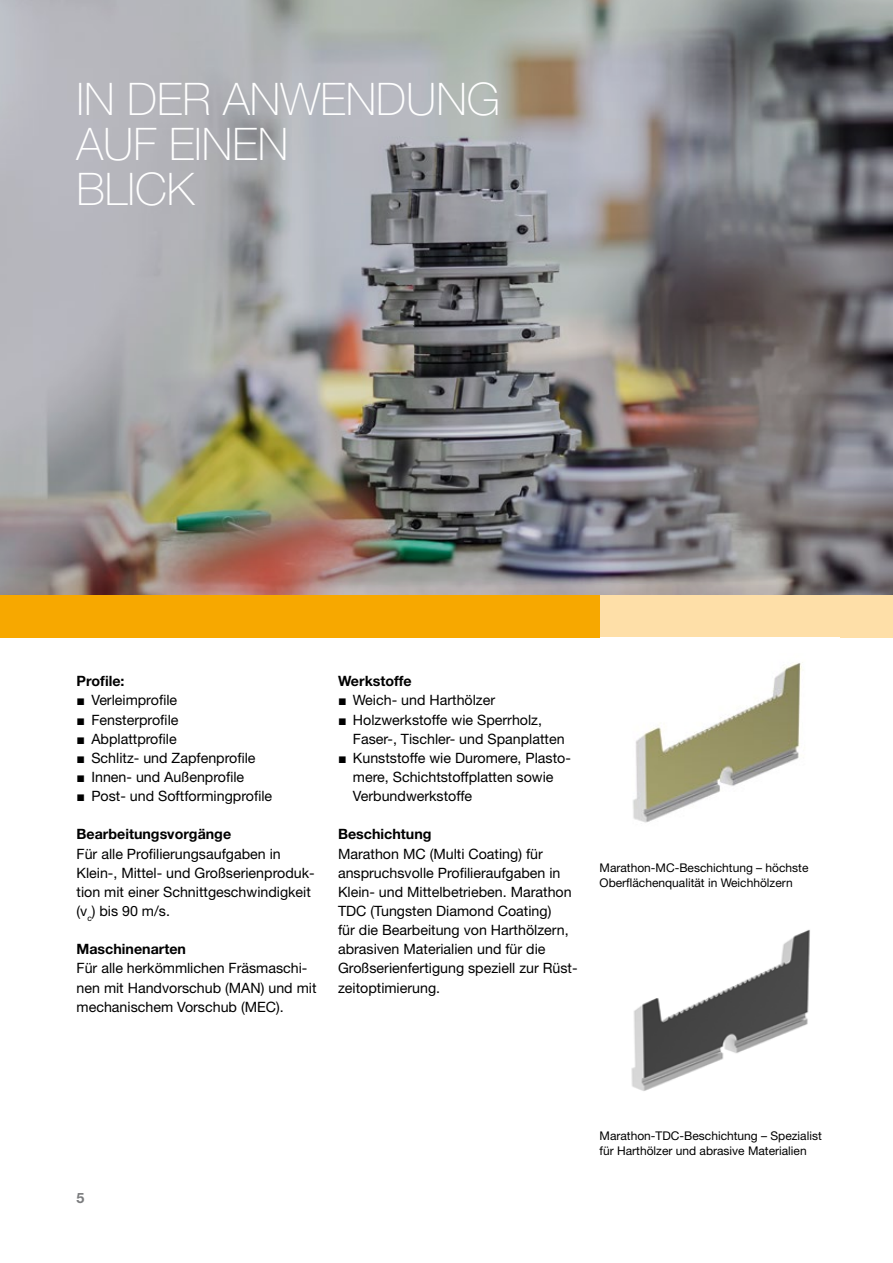
<style>
.page{position:relative;width:893px;height:1263px;background:#fff}
.page>*{position:absolute;margin:0;border:0;box-sizing:border-box;transform-origin:0 0}
.t1{font:100 45px/45px "Helvetica Neue LT Pro";color:#fff}
.t2{font:14.25px/19.2px "Helvetica Neue LT Pro";color:#000}
.t3{font:700 14.25px "Helvetica Neue LT Pro";color:#000}
.t4{font:700 14.25px "Helvetica Neue LT Pro";color:#7b7c7e}
.t5{font:12px/15px "Helvetica Neue LT Pro";color:#000}
.s1{font-family:"Arial";font-weight:700}
</style>
<div class="page">
<img style="left:0;top:0;width:893px;height:595px">
<div style="left:600px;top:595px;width:293px;height:43px;background:#fedfa8"></div>
<img style="left:633px;top:662px;width:170px;height:161px">
<img style="left:631px;top:929px;width:179px;height:162px">
<div style="left:0;top:595px;width:600px;height:43px;background:#f7a800"></div>
<h1 class="t1" style="left:77px;top:76px;width:425px">IN DER ANWENDUNG<br>AUF EINEN<br>BLICK</h1>
<p class="t3" style="left:77px;top:672px;width:50px">Profile:</p>
<p class="t2" style="left:77px;top:690px;width:102px"><span class="s1">■</span> Verleimprofile</p>
<p class="t2" style="left:77px;top:710px;width:103px"><span class="s1">■</span> Fensterprofile</p>
<p class="t2" style="left:77px;top:729px;width:102px"><span class="s1">■</span> Abplattprofile</p>
<p class="t2" style="left:77px;top:748px;width:181px"><span class="s1">■</span> Schlitz- und Zapfenprofile</p>
<p class="t2" style="left:77px;top:767px;width:169px"><span class="s1">■</span> Innen- und Außenprofile</p>
<p class="t2" style="left:77px;top:786px;width:197px"><span class="s1">■</span> Post- und Softformingprofile</p>
<p class="t3" style="left:77px;top:825px;width:156px">Bearbeitungsvorgänge</p>
<p class="t2" style="left:77px;top:843px;width:240px">Für alle Profilierungsaufgaben in<br>Klein-, Mittel- und Großserienproduk&shy;tion mit einer Schnittgeschwindigkeit (v<sub>c</sub>) bis 90 m/s.</p>
<p class="t3" style="left:77px;top:940px;width:111px">Maschinenarten</p>
<p class="t2" style="left:77px;top:958px;width:241px">Für alle herkömmlichen Fräsmaschi&shy;nen mit Handvorschub (MAN) und mit mechanischem Vorschub (MEC).</p>
<p class="t3" style="left:338px;top:672px;width:75px">Werkstoffe</p>
<p class="t2" style="left:338px;top:690px;width:159px"><span class="s1">■</span> Weich- und Harthölzer</p>
<p class="t2" style="left:353px;top:710px;width:213px;text-indent:-15px"><span class="s1">■</span> Holzwerkstoffe wie Sperrholz,<br>Faser-, Tischler- und Spanplatten</p>
<p class="t2" style="left:353px;top:748px;width:220px;text-indent:-15px"><span class="s1">■</span> Kunststoffe wie Duromere, Plasto&shy;mere, Schichtstoffplatten sowie<br>Verbundwerkstoffe</p>
<p class="t3" style="left:338px;top:825px;width:95px">Beschichtung</p>
<p class="t2" style="left:338px;top:843px;width:241px">Marathon MC (Multi Coating) für anspruchsvolle Profilieraufgaben in Klein- und Mittelbetrieben. Marathon TDC (Tungsten Diamond Coating)<br>für die Bearbeitung von Harthölzern, abrasiven Materialien und für die Großserienfertigung speziell zur Rüst&shy;zeitoptimierung.</p>
<p class="t5" style="left:600px;top:859px;width:210px">Marathon-MC-Beschichtung – höchste<br>Oberflächenqualität in Weichhölzern</p>
<p class="t4" style="left:77px;top:1189px;width:9px">5</p>
<p class="t5" style="left:600px;top:1127px;width:224px">Marathon-TDC-Beschichtung – Spezialist für Harthölzer und abrasive Materialien</p>
</div>
